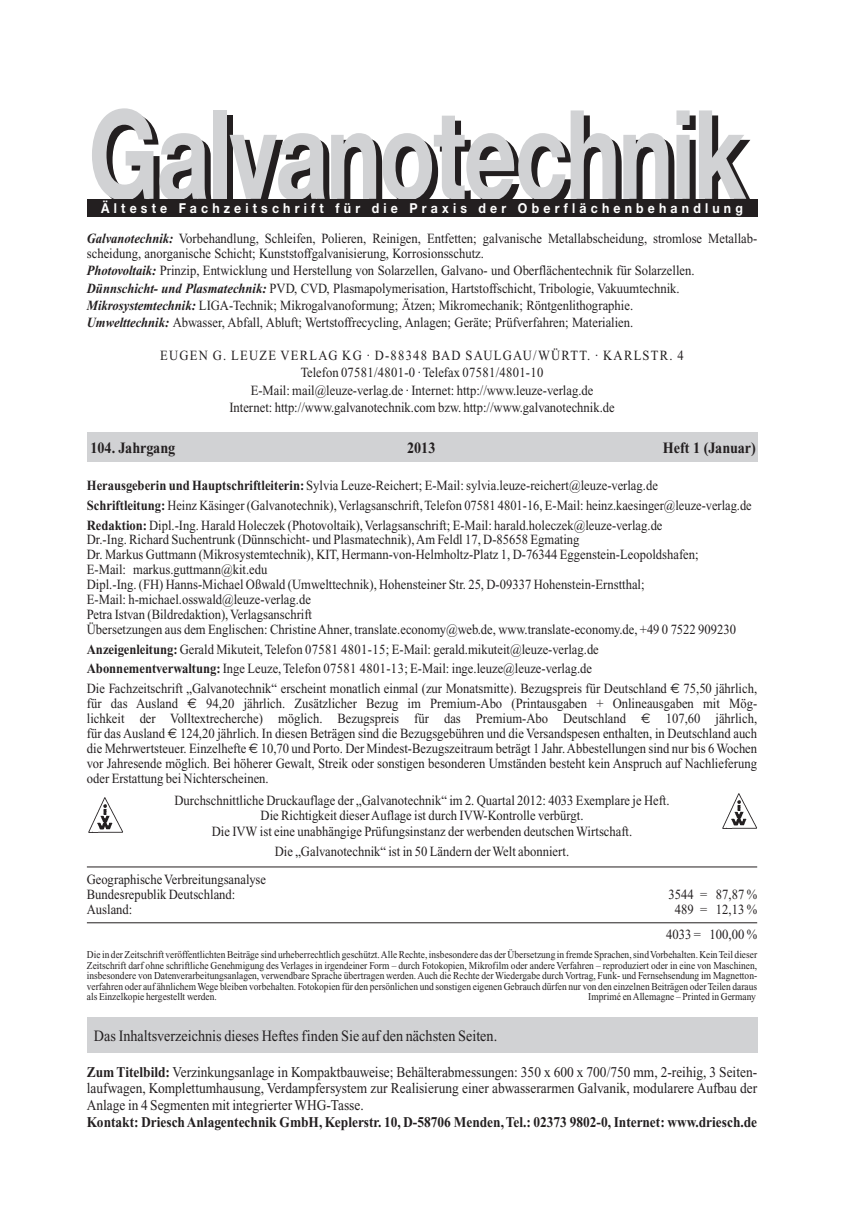
<style>
.page{position:relative;width:859px;height:1221px;background:#fff}
.page>*{position:absolute;margin:0;border:0;box-sizing:border-box;transform-origin:0 0}
.t1{font:700 123.73px "Helvetica Neue";letter-spacing:-.025em;color:#231f20;scale:.75 1}
.t2{font:15.75px "Times New Roman";color:#231f20;scale:.9 1}
.t3{font:700 15.75px "Times New Roman";color:#231f20;scale:.9 1}
.t4{font:14.88px/16.6px "Times New Roman";color:#231f20;text-align:justify;scale:.9 1}
.t5{font:700 14.88px "Times New Roman";color:#231f20;scale:.9 1}
.t6{font:14px/14.9px "Times New Roman";color:#231f20;scale:.9 1}
.t7{font:700 13.65px "Helvetica Neue";letter-spacing:.34em;color:#fff;scale:.9 1}
.t8{font:10.5px/10.5px "Times New Roman";color:#231f20;text-align:justify;scale:.9 1}
.s1{font-weight:700;font-style:italic}
.s2{font-weight:700}
.s3{font-family:"Euro Sans"}
</style>
<div class="page">
<div style="left:87px;top:199px;width:669px;height:18px;background:#231f20"></div>
<div style="left:87px;top:431px;width:669px;height:30px;background:#d1d2d4"></div>
<div style="left:87px;top:1017px;width:669px;height:35px;background:#d1d2d4"></div>
<img style="left:88px;top:797px;width:35px;height:36px">
<img style="left:722px;top:793px;width:34px;height:36px">
<hr style="left:87px;top:866px;width:669px;height:1px;background:#231f20">
<hr style="left:87px;top:922px;width:669px;height:1px;background:#231f20">
<h1 class="t1" style="left:94px;top:115px;width:877px">Galvanotechnik</h1>
<p class="t7" style="left:101px;top:203px;width:714px">Älteste Fachzeitschrift für die Praxis der Oberflächenbehandlung</p>
<p class="t6" style="left:87px;top:232px;width:746px"><span class="s1">Galvanotechnik:</span> Vorbehandlung, Schleifen, Polieren, Reinigen, Entfetten; galvanische Metallabscheidung, stromlose Metallab&shy;scheidung, anorganische Schicht; Kunststoffgalvanisierung, Korrosionsschutz.</p>
<p class="t6" style="left:87px;top:263px;width:676px;line-height:17.3px"><span class="s1">Photovoltaik:</span> Prinzip, Entwicklung und Herstellung von Solarzellen, Galvano- und Oberflächentechnik für Solarzellen.<br><span class="s1">Dünnschicht- und Plasmatechnik:</span> PVD, CVD, Plasmapolymerisation, Hartstoffschicht, Tribologie, Vakuumtechnik.<br><span class="s1">Mikrosystemtechnik:</span> LIGA-Technik; Mikrogalvanoformung; Ätzen; Mikromechanik; Röntgenlithographie.<br><span class="s1">Umwelttechnik:</span> Abwasser, Abfall, Abluft; Wertstoffrecycling, Anlagen; Geräte; Prüfverfahren; Materialien.</p>
<p class="t6" style="left:160px;top:348px;width:583px;line-height:17.5px;text-align:center">EUGEN G. LEUZE VERLAG KG · D-88348 BAD SAULGAU/WÜRTT. · KARLSTR. 4<br>Telefon 07581/4801-0 · Telefax 07581/4801-10<br>E-Mail: mail@leuze-verlag.de · Internet: http://www.leuze-verlag.de<br>Internet: http://www.galvanotechnik.com bzw. http://www.galvanotechnik.de</p>
<p class="t3" style="left:90px;top:442px;width:96px">104. Jahrgang</p>
<p class="t3" style="left:407px;top:442px;width:33px">2013</p>
<p class="t3" style="left:662px;top:442px;width:105px">Heft 1 (Januar)</p>
<p class="t6" style="left:87px;top:476px;width:740px;line-height:19.8px"><span class="s2">Herausgeberin und Hauptschriftleiterin:</span> Sylvia Leuze-Reichert; E-Mail: sylvia.leuze-reichert@leuze-verlag.de<br><span class="s2">Schriftleitung:</span> Heinz Käsinger (Galvanotechnik), Verlagsanschrift, Telefon 07581 4801-16, E-Mail: heinz.kaesinger@leuze-verlag.de<br><span class="s2">Redaktion:</span> Dipl.-Ing. Harald Holeczek (Photovoltaik), Verlagsanschrift; E-Mail: harald.holeczek@leuze-verlag.de</p>
<p class="t6" style="left:87px;top:533px;width:722px">Dr.-Ing. Richard Suchentrunk (Dünnschicht- und Plasmatechnik), Am Feldl 17, D-85658 Egmating<br>Dr. Markus Guttmann (Mikrosystemtechnik), KIT, Hermann-von-Helmholtz-Platz 1, D-76344 Eggenstein-Leopoldshafen; E-Mail: markus.guttmann@kit.edu<br>Dipl.-Ing. (FH) Hanns-Michael Oßwald (Umwelttechnik), Hohensteiner Str. 25, D-09337 Hohenstein-Ernstthal;<br>E-Mail: h-michael.osswald@leuze-verlag.de<br>Petra Istvan (Bildredaktion), Verlagsanschrift<br>Übersetzungen aus dem Englischen: Christine Ahner, translate.economy@web.de, www.translate-economy.de, +49 0 7522 909230</p>
<p class="t6" style="left:87px;top:640px;width:746px;line-height:19.8px"><span class="s2">Anzeigenleitung:</span> Gerald Mikuteit, Telefon 07581 4801-15; E-Mail: gerald.mikuteit@leuze-verlag.de<br><span class="s2">Abonnementverwaltung:</span> Inge Leuze, Telefon 07581 4801-13; E-Mail: inge.leuze@leuze-verlag.de<br>Die Fachzeitschrift „Galvanotechnik“ erscheint monatlich einmal (zur Monatsmitte). Bezugspreis für Deutschland <span class="s3">€</span> 75,50 jährlich,</p>
<p class="t6" style="left:87px;top:697px;width:746px;text-align:justify">für das Ausland <span class="s3">€</span> 94,20 jährlich. Zusätzlicher Bezug im Premium-Abo (Printausgaben + Onlineausgaben mit Mög&shy;lichkeit der Volltextrecherche) möglich. Bezugspreis für das Premium-Abo Deutschland <span class="s3">€</span> 107,60 jährlich, für das Ausland <span class="s3">€</span> 124,20 jährlich. In diesen Beträgen sind die Bezugsgebühren und die Versandspesen enthalten, in Deutschland auch die Mehrwertsteuer. Einzelhefte <span class="s3">€</span> 10,70 und Porto. Der Mindest-Bezugszeitraum beträgt 1 Jahr. Abbestellungen sind nur bis 6 Wochen vor Jahresende möglich. Bei höherer Gewalt, Streik oder sonstigen besonderen Umständen besteht kein Anspruch auf Nachlieferung oder Erstattung bei Nichterscheinen.</p>
<p class="t6" style="left:174px;top:793px;width:551px;line-height:15.4px;text-align:center">Durchschnittliche Druckauflage der „Galvanotechnik“ im 2. Quartal 2012: 4033 Exemplare je Heft.<br>Die Richtigkeit dieser Auflage ist durch IVW-Kontrolle verbürgt.<br>Die IVW ist eine unabhängige Prüfungsinstanz der werbenden deutschen Wirtschaft.</p>
<p class="t6" style="left:275px;top:844px;width:328px">Die „Galvanotechnik“ ist in 50 Ländern der Welt abonniert.</p>
<p class="t6" style="left:87px;top:873px;width:201px">Geographische Verbreitungsanalyse<br>Bundesrepublik Deutschland:</p>
<p class="t6" style="left:668px;top:887px;width:100px">3544 = 87,87 %</p>
<p class="t6" style="left:87px;top:902px;width:52px">Ausland:</p>
<p class="t6" style="left:666px;top:897px;width:102px;line-height:25.4px;text-align:right">489 = 12,13 %<br>4033 = 100,00 %</p>
<p class="t8" style="left:87px;top:950px;width:746px">Die in der Zeitschrift veröffentlichten Beiträge sind urheberrechtlich geschützt. Alle Rechte, insbesondere das der Übersetzung in fremde Sprachen, sind Vorbehalten. Kein Teil dieser Zeitschrift darf ohne schriftliche Genehmigung des Verlages in irgendeiner Form – durch Fotokopien, Mikrofilm oder andere Verfahren – reproduziert oder in eine von Maschinen, insbesondere von Datenverarbeitungsanlagen, verwendbare Sprache übertragen werden. Auch die Rechte der Wiedergabe durch Vortrag, Funk- und Fernsehsendung im Magnetton&shy;verfahren oder auf ähnlichem Wege bleiben vorbehalten. Fotokopien für den persönlichen und sonstigen eigenen Gebrauch dürfen nur von den einzelnen Beiträgen oder Teilen daraus als Einzelkopie hergestellt werden.</p>
<p class="t8" style="left:588px;top:992px;width:188px">Imprimé en Allemagne – Printed in Germany</p>
<p class="t2" style="left:94px;top:1030px;width:449px">Das Inhaltsverzeichnis dieses Heftes finden Sie auf den nächsten Seiten.</p>
<p class="t4" style="left:87px;top:1064px;width:746px"><span class="s2">Zum Titelbild:</span> Verzinkungsanlage in Kompaktbauweise; Behälterabmessungen: 350 x 600 x 700/750 mm, 2-reihig, 3 Seiten&shy;laufwagen, Komplettumhausung, Verdampfersystem zur Realisierung einer abwasserarmen Galvanik, modularere Aufbau der Anlage in 4 Segmenten mit integrierter WHG-Tasse.</p>
<p class="t5" style="left:87px;top:1116px;width:746px">Kontakt: Driesch Anlagentechnik GmbH, Keplerstr. 10, D-58706 Menden, Tel.: 02373 9802-0, Internet: www.driesch.de</p>
</div>
